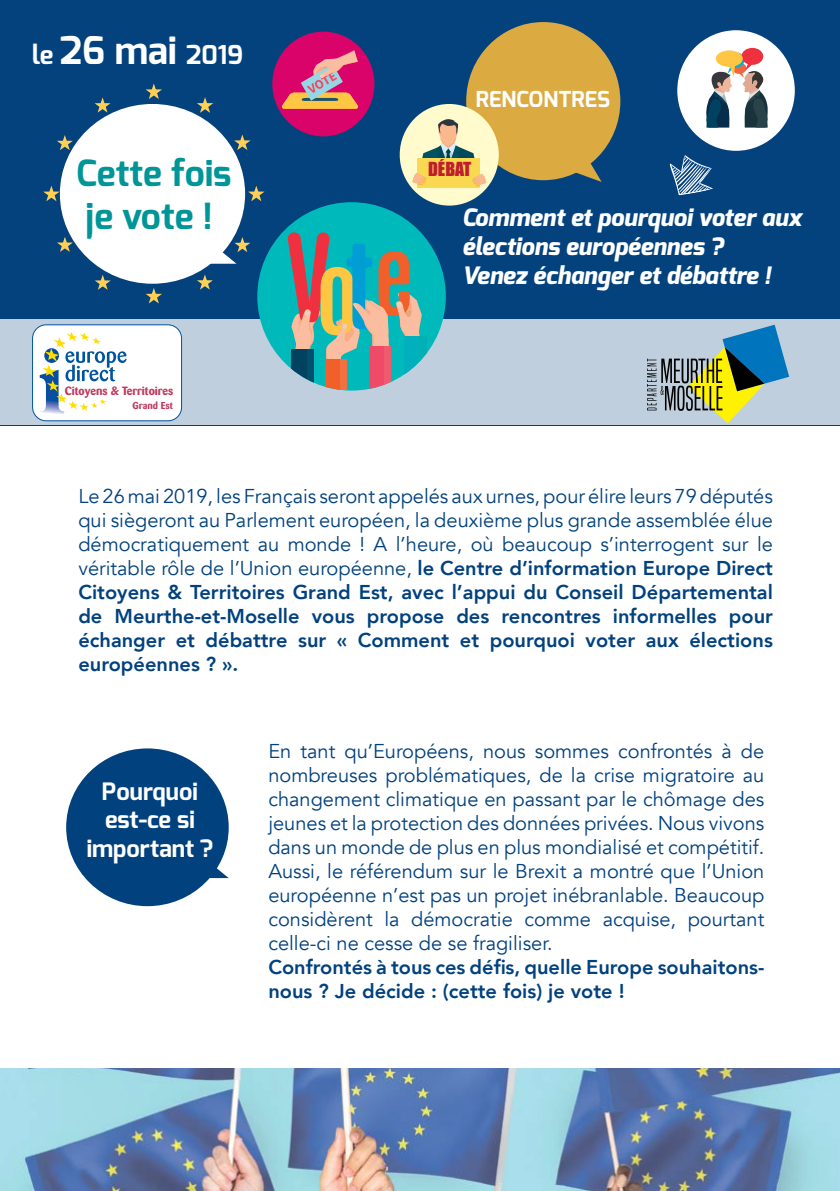
<style>
.page{position:relative;width:840px;height:1191px;background:#fff}
.page>*{position:absolute;margin:0;border:0;box-sizing:border-box;transform-origin:0 0}
.t1{font:700 36px/43.2px "Exo";color:#009597}
.t2{font:700 26px "Exo";color:#fff}
.t3{font:italic 800 24px/28.8px "Exo";color:#fff}
.t4{font:700 24px/28.8px "Exo";color:#fff;text-align:center}
.t5{font:700 22px "Exo";color:#fff}
.t6{font:20px/24px "Avenir";color:#00417e;text-align:justify}
.t7{font:800 20px/24px "Avenir";color:#00417e}
.t8{font:17.8px "Impact";color:#be1e2d}
.t9{font:700 11.8px "Barmeno";color:#bd3c61}
.t10{font:700 10px "Barmeno";color:#bd3c61}
.s1{font-size:38px}
.s2{font-weight:800}
</style>
<div class="page">
<div style="left:0;top:0;width:839px;height:425px;background:#04427e"></div>
<div style="left:0;top:319px;width:839px;height:106px;background:#c0cfde"></div>
<div style="left:257px;top:202px;width:188px;height:188px;background:#00b9ba;border-radius:50%"></div>
<svg style="left:306px;top:379px;width:7px;height:4px"></svg>
<div style="left:325px;top:359px;width:15px;height:31px;background:#f15f2b"></div>
<div style="left:340px;top:359px;width:7px;height:31px;background:#f37140"></div>
<svg style="left:287px;top:232px;width:137px;height:147px"></svg>
<div style="left:369px;top:346px;width:15px;height:44px;background:#ef4b69"></div>
<div style="left:384px;top:346px;width:6px;height:44px;background:#f05a6e"></div>
<div style="left:60px;top:104px;width:185px;height:180px;background:#fff;border-radius:50%"></div>
<div style="left:33px;top:325px;width:148px;height:96px;background:#fff;border-radius:14px"></div>
<div style="left:32px;top:324px;width:150px;height:97px;border:1px solid #00539f;border-radius:14px"></div>
<svg style="left:40px;top:332px;width:86px;height:82px"></svg>
<div style="left:466px;top:22px;width:154px;height:158px;background:#dbaa40;border-radius:50%"></div>
<svg style="left:647px;top:325px;width:141px;height:98px"></svg>
<div style="left:677px;top:30px;width:117px;height:121px;background:#fff;border-radius:50%"></div>
<svg style="left:706px;top:48px;width:61px;height:80px"></svg>
<div style="left:272px;top:32px;width:102px;height:104px;background:#d90369;border-radius:50%"></div>
<svg style="left:281px;top:50px;width:77px;height:59px"></svg>
<div style="left:66px;top:748px;width:162px;height:158px;background:#00417e;border-radius:50%"></div>
<svg style="left:209px;top:864px;width:19px;height:14px"></svg>
<img style="left:0;top:1068px;width:839px;height:123px">
<svg style="left:568px;top:160px;width:33px;height:22px"></svg>
<svg style="left:145px;top:83px;width:17px;height:16px"></svg>
<svg style="left:146px;top:288px;width:16px;height:15px"></svg>
<svg style="left:248px;top:186px;width:16px;height:15px"></svg>
<svg style="left:234px;top:134px;width:16px;height:16px"></svg>
<svg style="left:197px;top:97px;width:16px;height:16px"></svg>
<svg style="left:43px;top:186px;width:17px;height:15px"></svg>
<svg style="left:95px;top:97px;width:15px;height:16px"></svg>
<svg style="left:57px;top:135px;width:16px;height:15px"></svg>
<svg style="left:210px;top:237px;width:40px;height:27px"></svg>
<svg style="left:197px;top:274px;width:16px;height:16px"></svg>
<svg style="left:95px;top:275px;width:16px;height:15px"></svg>
<svg style="left:57px;top:237px;width:16px;height:15px"></svg>
<svg style="left:669px;top:155px;width:43px;height:40px"></svg>
<div style="left:399px;top:104px;width:99px;height:102px;background:#fffbcc;border-radius:50%"></div>
<div style="left:417px;top:158px;width:62px;height:29px;background:#fbd852"></div>
<svg style="left:412px;top:119px;width:74px;height:67px"></svg>
<h2 class="t2" style="left:32px;top:38px;width:212px">le <span class="s1">26 mai</span> 2019</h2>
<h1 class="t1" style="left:77px;top:151px;width:156px">Cette fois je vote !</h1>
<p class="t9" style="left:65px;top:384px;width:110px">Citoyens &amp; Territoires</p>
<p class="t10" style="left:132px;top:400px;width:42px">Grand Est</p>
<p class="t5" style="left:475px;top:85px;width:136px">RENCONTRES</p>
<p class="t8" style="left:428px;top:155px;width:45px">DÉBAT</p>
<p class="t3" style="left:462px;top:203px;width:341px">Comment et pourquoi voter aux élections européennes ?<br>Venez échanger et débattre !</p>
<p class="t6" style="left:78px;top:485px;width:695px">Le 26 mai 2019, les Français seront appelés aux urnes, pour élire leurs 79 députés qui siègeront au Parlement européen, la deuxième plus grande assemblée élue démocratiquement au monde ! A l’heure, où beaucoup s’interrogent sur le véritable rôle de l’Union européenne, <span class="s2">le Centre d’information Europe Direct Citoyens &amp; Territoires Grand Est, avec l’appui du Conseil Départemental de Meurthe-et-Moselle vous propose des rencontres informelles pour échanger et débattre sur « Comment et pourquoi voter aux élections européennes ? ».</span></p>
<p class="t4" style="left:87px;top:776px;width:128px">Pourquoi est-ce si important ?</p>
<p class="t6" style="left:268px;top:739px;width:497px">En tant qu’Européens, nous sommes confrontés à de nombreuses problématiques, de la crise migratoire au changement climatique en passant par le chômage des jeunes et la protection des données privées. Nous vivons dans un monde de plus en plus mondialisé et compétitif.<br>Aussi, le référendum sur le Brexit a montré que l’Union européenne n’est pas un projet inébranlable. Beaucoup considèrent la démocratie comme acquise, pourtant celle-ci ne cesse de se fragiliser.</p>
<p class="t7" style="left:268px;top:955px;width:497px">Confrontés à tous ces défis, quelle Europe souhaitons&shy;nous ? Je décide : (cette fois) je vote !</p>
</div>
